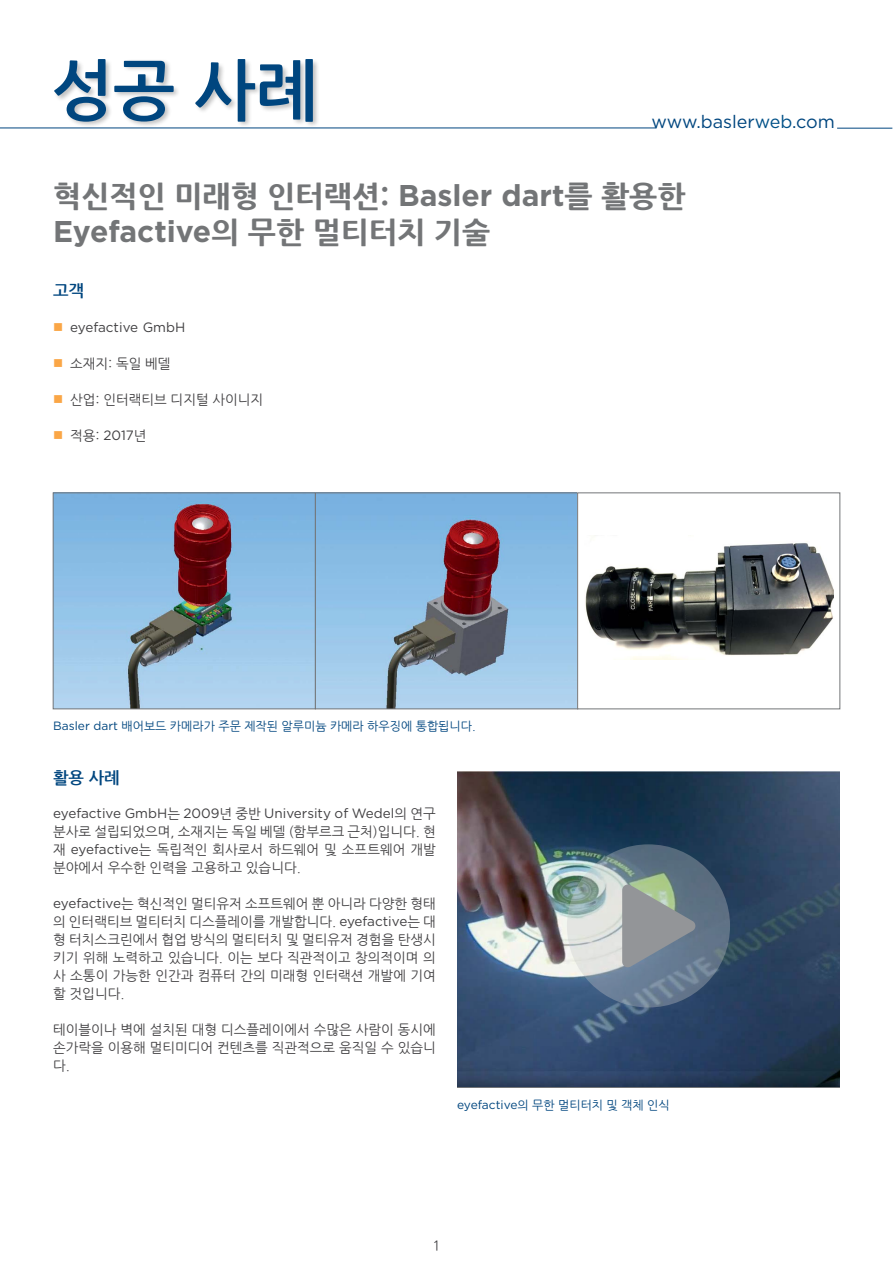
<style>
.page{position:relative;width:893px;height:1263px;background:#fff}
.page>*{position:absolute;margin:0;border:0;box-sizing:border-box;transform-origin:0 0}
.t1{font:700 66px "Nanum Gothic";color:#00467f}
.t2{font:800 30px "Nanum Gothic";color:#737577}
.t3{font:700 30px "Gotham";color:#737577}
.t4{font:18px "Gotham";color:#00467f}
.t5{font:700 16.5px "Nanum Gothic";color:#00467f}
.t6{font:13.5px/18px "Nanum Gothic";color:#414042;text-align:justify}
.t7{font:13.5px "Gotham";color:#414042}
.t8{font:12px "Nanum Gothic";color:#00467f}
.s1{color:#005188}
.s2{font-family:"Gotham";font-weight:700}
.s3{font-family:"Nanum Gothic";font-weight:800}
.s4{font-family:"Gotham"}
.s5{font-family:"Nanum Gothic"}
</style>
<div class="page">
<hr style="left:837px;top:128px;width:55px;height:1px;background:#00467f">
<hr style="left:0;top:128px;width:657px;height:1px;background:#00467f">
<div style="left:53px;top:59px;width:267px;height:69px;background:#000;opacity:.25"></div>
<img style="left:55px;top:494px;width:259px;height:213px">
<div style="left:53px;top:492px;width:263px;height:217px;border:1px solid #737577"></div>
<svg style="left:317px;top:494px;width:259px;height:213px;background:#89a8c7"></svg>
<div style="left:315px;top:492px;width:263px;height:217px;border:1px solid #737577"></div>
<img style="left:585px;top:535px;width:248px;height:125px">
<div style="left:577px;top:492px;width:263px;height:217px;border:1px solid #737577"></div>
<img style="left:457px;top:771px;width:383px;height:316px">
<svg style="left:567px;top:844px;width:163px;height:163px;background:#798b96"></svg>
<h1 class="t1" style="left:51px;top:58px;width:268px">성공 사례</h1>
<h3 class="t4" style="left:651px;top:110px;width:185px">www.basler<span class="s1">web</span>.com</h3>
<h2 class="t2" style="left:53px;top:180px;width:634px">혁신적인 미래형 인터랙션: <span class="s2">Basler dart</span>를 활용한</h2>
<h2 class="t3" style="left:53px;top:211px;width:439px">Eyefactive<span class="s3">의 무한 멀티터치 기술</span></h2>
<p class="t5" style="left:53px;top:282px;width:33px">고객</p>
<p class="t7" style="left:70px;top:318px;width:117px">eyefactive GmbH</p>
<p class="t6" style="left:70px;top:355px;width:102px">소재지: 독일 베델</p>
<p class="t6" style="left:70px;top:391px;width:195px">산업: 인터랙티브 디지털 사이니지</p>
<p class="t6" style="left:70px;top:427px;width:78px">적용: <span class="s4">2017</span>년</p>
<p class="t8" style="left:53px;top:721px;width:424px"><span class="s4">Basler dart</span> 배어보드 카메라가 주문 제작된 알루미늄 카메라 하우징에 통합됩니다.</p>
<p class="t5" style="left:53px;top:770px;width:68px">활용 사례</p>
<p class="t7" style="left:53px;top:804px;width:384px">eyefactive GmbH<span class="s5">는</span> 2009<span class="s5">년 중반</span> University of Wedel<span class="s5">의 연구</span></p>
<p class="t6" style="left:53px;top:823px;width:384px">분사로 설립되었으며, 소재지는 독일 베델 (함부르크 근처)입니다. 현 재 <span class="s4">eyefactive</span>는 독립적인 회사로서 하드웨어 및 소프트웨어 개발 분야에서 우수한 인력을 고용하고 있습니다.</p>
<p class="t6" style="left:53px;top:895px;width:384px"><span class="s4">eyefactive</span>는 혁신적인 멀티유저 소프트웨어 뿐 아니라 다양한 형태 의 인터랙티브 멀티터치 디스플레이를 개발합니다. <span class="s4">eyefactive</span>는 대 형 터치스크린에서 협업 방식의 멀티터치 및 멀티유저 경험을 탄생시 키기 위해 노력하고 있습니다. 이는 보다 직관적이고 창의적이며 의 사 소통이 가능한 인간과 컴퓨터 간의 미래형 인터랙션 개발에 기여 할 것입니다.</p>
<p class="t6" style="left:53px;top:1021px;width:384px">테이블이나 벽에 설치된 대형 디스플레이에서 수많은 사람이 동시에 손가락을 이용해 멀티미디어 컨텐츠를 직관적으로 움직일 수 있습니 다.</p>
<p class="t8" style="left:457px;top:1099px;width:214px"><span class="s4">eyefactive</span>의 무한 멀티터치 및 객체 인식</p>
<p class="t6" style="left:433px;top:1237px;width:10px">1</p>
</div>
